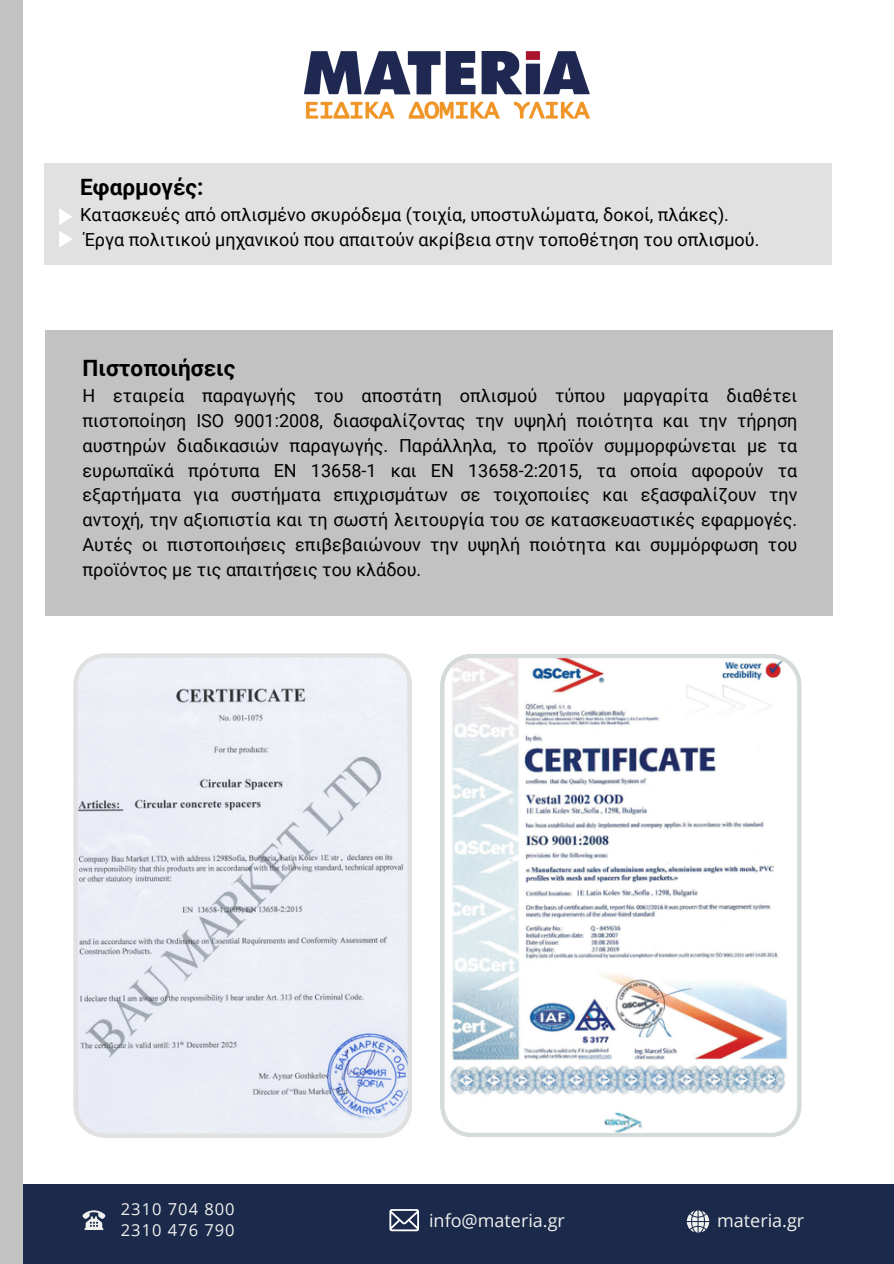
<style>
.page{position:relative;width:894px;height:1264px;background:#fff}
.page>*{position:absolute;margin:0;border:0;box-sizing:border-box;transform-origin:0 0}
.t1{font:700 22.5px "Roboto";color:#000}
.t2{font:18px/24.8px "Roboto";color:#000;text-align:justify}
.t3{font:18px "Open Sans";color:#f0f1ef}
.t4{font:16.5px/21.3px "Open Sans";letter-spacing:.06em;color:#f0f1ef}
</style>
<div class="page">
<img style="left:304px;top:51px;width:285px;height:68px">
<div style="left:0;top:1183px;width:893px;height:80px;background:#1b294a"></div>
<svg style="left:686px;top:1210px;width:23px;height:22px"></svg>
<svg style="left:389px;top:1209px;width:29px;height:22px"></svg>
<svg style="left:82px;top:1210px;width:23px;height:19px"></svg>
<svg style="left:440px;top:654px;width:361px;height:483px"></svg>
<svg style="left:73px;top:653px;width:339px;height:484px;background:#e3e6ef"></svg>
<div style="left:45px;top:330px;width:786px;height:285px;background:#c2c2c2"></div>
<div style="left:45px;top:164px;width:786px;height:101px;background:#e1e1e1"></div>
<svg style="left:59px;top:208px;width:13px;height:17px"></svg>
<svg style="left:59px;top:231px;width:13px;height:16px"></svg>
<div style="left:0;top:0;width:23px;height:1263px;background:#c2c2c2"></div>
<h1 class="t1" style="left:80px;top:174px;width:125px">Εφαρμογές:</h1>
<h1 class="t2" style="left:80px;top:202px;width:680px">Κατασκευές από οπλισμένο σκυρόδεμα (τοιχία, υποστυλώματα, δοκοί, πλάκες).<br>Έργα πολιτικού μηχανικού που απαιτούν ακρίβεια στην τοποθέτηση του οπλισμού.</h1>
<h1 class="t1" style="left:82px;top:355px;width:154px">Πιστοποιήσεις</h1>
<h1 class="t2" style="left:82px;top:384px;width:716px">Η εταιρεία παραγωγής του αποστάτη οπλισμού τύπου μαργαρίτα διαθέτει πιστοποίηση ISO 9001:2008, διασφαλίζοντας την υψηλή ποιότητα και την τήρηση αυστηρών διαδικασιών παραγωγής. Παράλληλα, το προϊόν συμμορφώνεται με τα ευρωπαϊκά πρότυπα EN 13658-1 και EN 13658-2:2015, τα οποία αφορούν τα εξαρτήματα για συστήματα επιχρισμάτων σε τοιχοποιίες και εξασφαλίζουν την αντοχή, την αξιοπιστία και τη σωστή λειτουργία του σε κατασκευαστικές εφαρμογές.<br>Αυτές οι πιστοποιήσεις επιβεβαιώνουν την υψηλή ποιότητα και συμμόρφωση του προϊόντος με τις απαιτήσεις του κλάδου.</h1>
<p class="t4" style="left:121px;top:1197px;width:115px">2310 704 800<br>2310 476 790</p>
<p class="t3" style="left:429px;top:1207px;width:137px">info@materia.gr</p>
<p class="t3" style="left:717px;top:1207px;width:89px">materia.gr</p>
</div>
